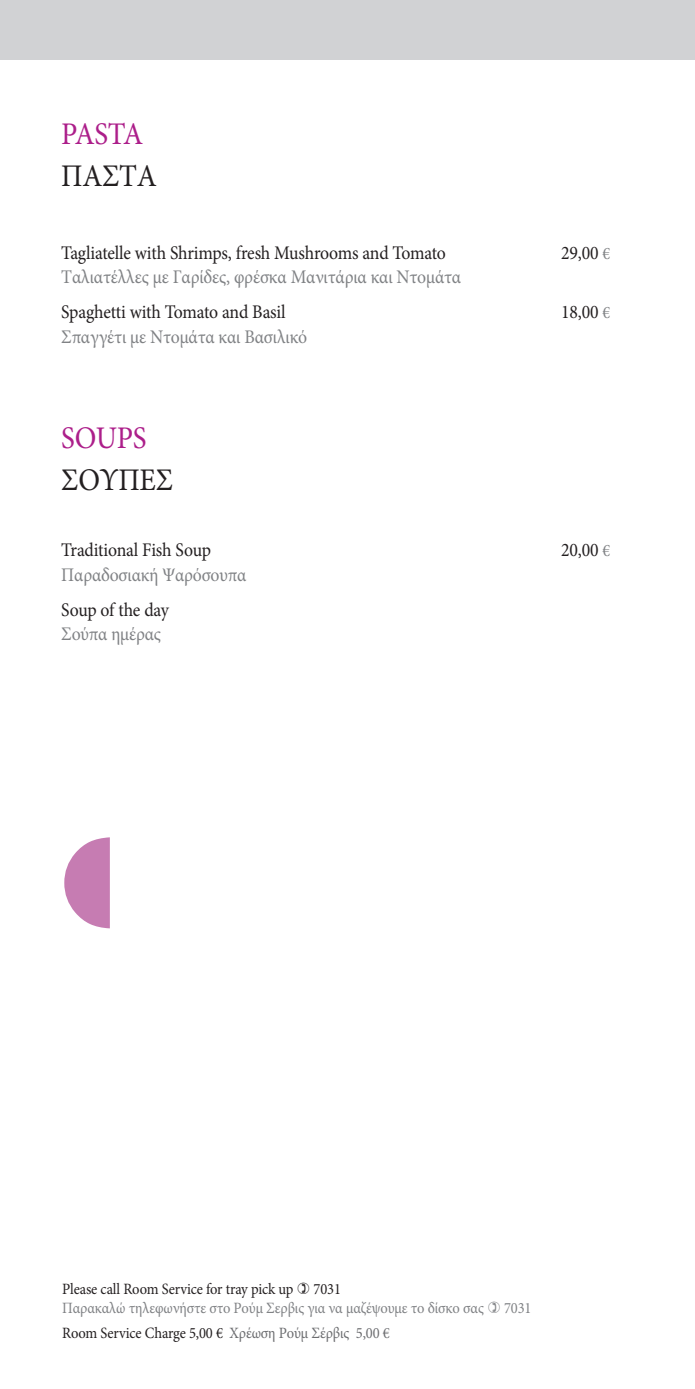
<style>
.page{position:relative;width:695px;height:1389px;background:#fff}
.page>*{position:absolute;margin:0;border:0;box-sizing:border-box;transform-origin:0 0}
.t1{font:31.5px "Minion Pro";letter-spacing:-.01em;color:#231f20;scale:.92 1}
.t2{font:31.5px "Minion Pro";letter-spacing:-.015em;color:#ac1e8a;scale:.92 1}
.t3{font:19.25px "Minion Pro";letter-spacing:-.015em;color:#231f20;scale:.92 1}
.t4{font:19.25px "Minion Pro";letter-spacing:-.01em;color:#808285;scale:.92 1}
.t5{font:15.75px "Minion Pro";letter-spacing:-.01em;color:#231f20;scale:.92 1}
.t6{font:15.75px "Minion Pro";letter-spacing:-.01em;color:#808285;scale:.92 1}
.s1{font-size:17.5px;color:#808285}
.s2{color:#6c6d70}
</style>
<div class="page">
<div style="left:0;top:0;width:694px;height:60px;background:#d1d2d4"></div>
<h1 class="t2" style="left:61px;top:122px;width:91px">PAstA</h1>
<h1 class="t1" style="left:61px;top:164px;width:105px">ΠΑΣΤΑ</h1>
<p class="t3" style="left:61px;top:245px;width:419px">tagliatelle with shrimps, fresh Mushrooms and tomato</p>
<p class="t3" style="left:561px;top:245px;width:55px">29,00 <span class="s1">€</span></p>
<p class="t4" style="left:61px;top:270px;width:436px">Ταλιατέλλες με Γαρίδες, φρέσκα Μανιτάρια και Ντομάτα</p>
<p class="t3" style="left:61px;top:305px;width:245px">spaghetti with tomato and Basil</p>
<p class="t3" style="left:561px;top:305px;width:55px">18,00 <span class="s1">€</span></p>
<p class="t4" style="left:61px;top:329px;width:269px">Σπαγγέτι με Ντομάτα και Βασιλικό</p>
<h1 class="t2" style="left:61px;top:426px;width:94px">sOuPs</h1>
<h1 class="t1" style="left:61px;top:468px;width:123px">ΣΟΥΠΕΣ</h1>
<p class="t3" style="left:61px;top:543px;width:164px">traditional Fish soup</p>
<p class="t3" style="left:561px;top:543px;width:55px">20,00 <span class="s1">€</span></p>
<p class="t4" style="left:61px;top:567px;width:203px">Παραδοσιακή Ψαρόσουπα</p>
<p class="t3" style="left:61px;top:602px;width:119px">soup of the day</p>
<p class="t4" style="left:61px;top:627px;width:110px">Σούπα ημέρας</p>
<p class="t5" style="left:62px;top:1283px;width:253px">Please call Room service for tray pick up</p>
<p class="t5" style="left:313px;top:1283px;width:31px">7031</p>
<p class="t6" style="left:62px;top:1302px;width:459px">Παρακαλώ τηλεφωνήστε στο Ρούμ Σερβις για να μαζέψουμε το δίσκο σας</p>
<p class="t6" style="left:504px;top:1302px;width:31px">7031</p>
<p class="t5" style="left:62px;top:1326px;width:357px">Room service Charge 5,00 € <span class="s2">Χρέωση Ρούμ Σέρβις 5,00 €</span></p>
</div>
